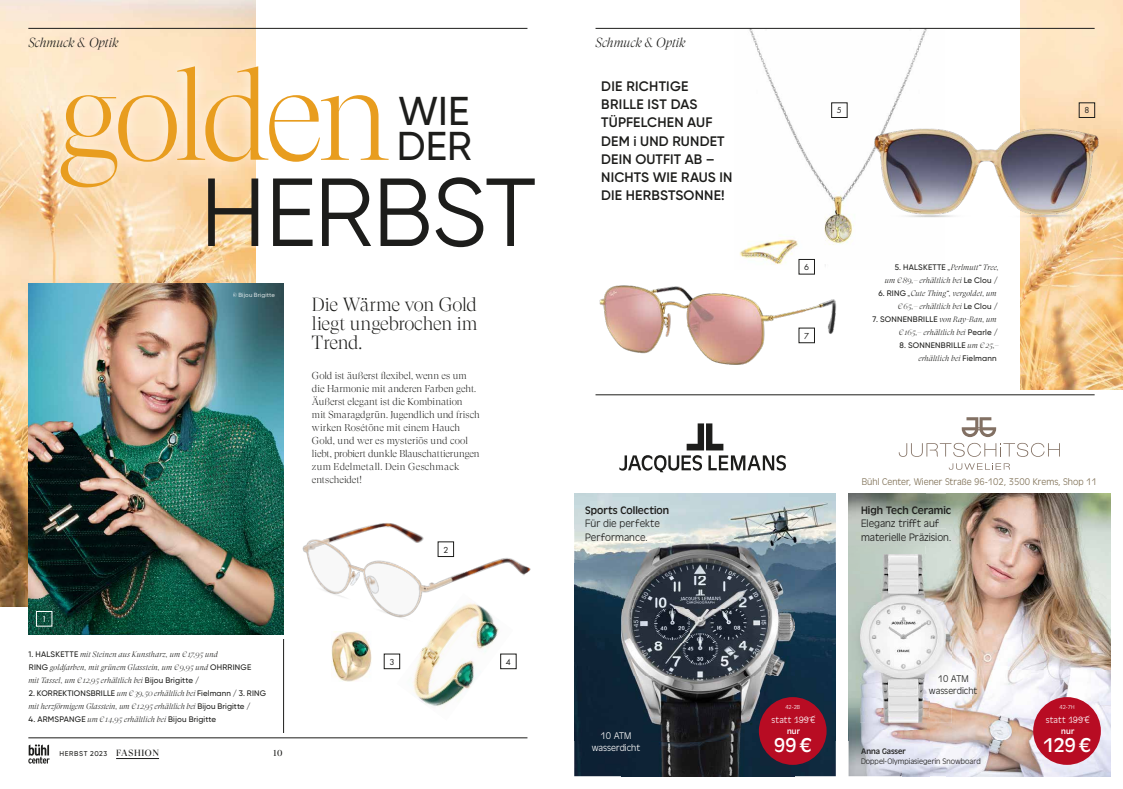
<style>
.page{position:relative;width:1123px;height:789px;background:#fff}
.page>*{position:absolute;margin:0;border:0;box-sizing:border-box;transform-origin:0 0}
.t1{font:300 128px "GT Super Display";letter-spacing:-.05em;color:#e89d1f}
.t2{font:96.3px "Gilroy";letter-spacing:-.01em;color:#1d1d1b}
.t3{font:500 40.2px "Gilroy";color:#1d1d1b}
.t4{font:20.8px "Antique Oli";color:#fff}
.t5{font:300 19px/19px "GT Super Display";letter-spacing:-.02em;color:#1d1d1b;text-align:justify}
.t6{font:600 13.8px/18.1px "Gilroy";letter-spacing:.015em;color:#1d1d1b}
.t7{font:italic 300 13px "GT Super Display";letter-spacing:-.015em;color:#1d1d1b}
.t8{font:300 11.2px/13.4px "Antique Oli";color:#1d1d1b}
.t9{font:11.2px "Antique Oli";color:#1d1d1b}
.t10{font:300 10px/13px "GT Super Display";color:#1d1d1b}
.t11{font:300 10px "Antique Oli";color:#7d6e53}
.t12{font:300 10px/12px "Antique Oli";color:#fff;text-align:center}
.t13{font:300 10px/12px "Antique Oli";color:#1d1d1b;text-align:center}
.t14{font:300 9.5px "Antique Oli";letter-spacing:.015em;color:#fff}
.t15{font:9px "GT Super Display";color:#1d1d1b}
.t16{font:8.4px "Antique Oli";letter-spacing:.02em;color:#fff}
.t17{font:300 8.3px "Antique Oli";color:#1d1d1b}
.t18{font:8.3px "Antique Oli";color:#1d1d1b}
.t19{font:italic 300 8px/13px "GT Super Display";color:#1d1d1b;text-align:right}
.t20{font:500 8px "Gilroy";letter-spacing:.02em;color:#1d1d1b}
.t21{font:8px "Futura Next";color:#1d1d1b}
.t22{font:8px "Futura Next";color:#fff}
.t23{font:500 7px "Gilroy";letter-spacing:.085em;color:#1d1d1b}
.t24{font:500 6px "Gilroy";letter-spacing:.025em;color:#fff}
.t25{font:300 6px "Antique Oli";color:#fff}
.s1{font-family:"Gilroy";font-weight:500;font-style:normal}
.s2{font-family:"GT Super Display";font-weight:300;font-style:italic}
.s3{font-family:"GT Super Display";font-weight:400;font-size:9px}
</style>
<div class="page">
<img style="left:0;top:0;width:255px;height:606px">
<img style="left:1020px;top:0;width:103px;height:389px">
<img style="left:749px;top:29px;width:178px;height:240px">
<img style="left:28px;top:283px;width:255px;height:351px">
<img style="left:396px;top:641px;width:117px;height:68px">
<img style="left:332px;top:641px;width:39px;height:40px">
<img style="left:739px;top:235px;width:65px;height:31px">
<img style="left:599px;top:285px;width:238px;height:80px">
<img style="left:866px;top:88px;width:257px;height:166px">
<img style="left:302px;top:523px;width:229px;height:118px">
<hr style="left:283px;top:639px;width:1px;height:92px;background:#1d1d1b">
<svg style="left:798px;top:259px;width:16px;height:15px"></svg>
<svg style="left:831px;top:102px;width:16px;height:16px"></svg>
<svg style="left:798px;top:327px;width:16px;height:16px"></svg>
<svg style="left:438px;top:541px;width:16px;height:15px"></svg>
<svg style="left:36px;top:610px;width:16px;height:16px"></svg>
<svg style="left:384px;top:653px;width:16px;height:15px"></svg>
<svg style="left:500px;top:653px;width:16px;height:15px"></svg>
<svg style="left:1078px;top:102px;width:17px;height:16px"></svg>
<div style="left:48px;top:54px;width:352px;height:146px;background:#fff;opacity:.73"></div>
<hr style="left:28px;top:737px;width:499px;height:1px;background:#1d1d1b">
<hr style="left:595px;top:394px;width:499px;height:1px;background:#1d1d1b">
<hr style="left:595px;top:28px;width:499px;height:1px;background:#1d1d1b">
<hr style="left:28px;top:28px;width:499px;height:1px;background:#1d1d1b">
<hr style="left:116px;top:757px;width:43px;height:1px;background:#1d1d1b">
<svg style="left:28px;top:744px;width:22px;height:19px"></svg>
<svg style="left:948px;top:463px;width:61px;height:6px"></svg>
<svg style="left:898px;top:417px;width:161px;height:39px"></svg>
<svg style="left:619px;top:423px;width:167px;height:49px"></svg>
<img style="left:574px;top:493px;width:261px;height:35px">
<img style="left:574px;top:528px;width:65px;height:35px">
<img style="left:639px;top:528px;width:131px;height:15px">
<img style="left:770px;top:528px;width:65px;height:35px">
<img style="left:574px;top:563px;width:47px;height:177px">
<img style="left:795px;top:563px;width:40px;height:177px">
<div style="left:574px;top:740px;width:47px;height:35px;background:#0c2134"></div>
<img style="left:639px;top:775px;width:66px;height:1px">
<img style="left:705px;top:775px;width:65px;height:1px">
<img style="left:795px;top:740px;width:40px;height:35px">
<img style="left:925px;top:493px;width:185px;height:35px">
<img style="left:925px;top:528px;width:185px;height:35px">
<img style="left:951px;top:563px;width:159px;height:36px">
<img style="left:971px;top:599px;width:139px;height:106px">
<img style="left:929px;top:705px;width:181px;height:35px">
<img style="left:929px;top:740px;width:181px;height:35px">
<img style="left:951px;top:571px;width:20px;height:136px">
<img style="left:848px;top:707px;width:54px;height:68px">
<img style="left:902px;top:729px;width:27px;height:46px">
<svg style="left:848px;top:698px;width:12px;height:9px"></svg>
<img style="left:865px;top:722px;width:64px;height:7px">
<img style="left:848px;top:493px;width:77px;height:78px">
<svg style="left:848px;top:571px;width:12px;height:2px"></svg>
<img style="left:621px;top:543px;width:174px;height:232px">
<div style="left:759px;top:696px;width:67px;height:68px;background:#b80c23;border-radius:50%"></div>
<svg style="left:797px;top:715px;width:18px;height:7px"></svg>
<div style="left:1033px;top:696px;width:67px;height:68px;background:#b80c23;border-radius:50%"></div>
<svg style="left:1071px;top:715px;width:18px;height:7px"></svg>
<img style="left:860px;top:554px;width:91px;height:17px">
<img style="left:860px;top:707px;width:91px;height:15px">
<img style="left:860px;top:573px;width:61px;height:32px">
<img style="left:921px;top:571px;width:30px;height:34px">
<img style="left:860px;top:605px;width:91px;height:68px">
<img style="left:860px;top:673px;width:61px;height:25px">
<img style="left:921px;top:673px;width:30px;height:34px">
<svg style="left:929px;top:716px;width:9px;height:13px"></svg>
<img style="left:860px;top:698px;width:69px;height:9px">
<img style="left:860px;top:571px;width:65px;height:2px">
<h3 class="t7" style="left:28px;top:35px;width:92px">Schmuck &amp; Optik</h3>
<h3 class="t7" style="left:595px;top:35px;width:92px">Schmuck &amp; Optik</h3>
<h1 class="t1" style="left:57px;top:48px;width:335px">golden</h1>
<h3 class="t3" style="left:398px;top:86px;width:72px">WIE</h3>
<h3 class="t3" style="left:397px;top:121px;width:76px">DER</h3>
<h2 class="t2" style="left:200px;top:153px;width:338px">HERBST</h2>
<p class="t22" style="left:42px;top:612px;width:6px">1</p>
<p class="t24" style="left:233px;top:291px;width:44px">©Bijou Brigitte</p>
<p class="t19" style="left:28px;top:647px;width:224px;text-align:left"><span class="s1">1. HALSKETTE</span> mit Steinen aus Kunstharz, um € 17,95 und<br><span class="s1">RING</span> goldfarben, mit grünem Glasstein, um € 9,95 und <span class="s1">OHRRINGE </span>mit Tassel, um € 12,95 erhältlich bei <span class="s1">Bijou Brigitte /</span></p>
<p class="t20" style="left:29px;top:687px;width:239px">2. KORREKTIONSBRILLE <span class="s2">um € 39,50 erhältlich bei</span> Fielmann / 3. RING</p>
<p class="t19" style="left:28px;top:699px;width:224px">mit herzförmigem Glasstein, um € 12,95 erhältlich bei <span class="s1">Bijou Brigitte /</span></p>
<p class="t20" style="left:29px;top:713px;width:189px">4. ARMSPANGE <span class="s2">um € 14,95 erhältlich bei</span> Bijou Brigitte</p>
<p class="t23" style="left:60px;top:748px;width:101px">HERBST 2023 <span class="s3">FASHION</span></p>
<p class="t15" style="left:273px;top:747px;width:11px">10</p>
<h3 class="t5" style="left:312px;top:295px;width:167px">Die Wärme von Gold liegt ungebrochen im Trend.</h3>
<p class="t10" style="left:312px;top:369px;width:169px">Gold ist äußerst flexibel, wenn es um die Harmonie mit anderen Farben geht.<br>Äußerst elegant ist die Kombination<br>mit Smaragdgrün. Jugendlich und frisch wirken Rosétöne mit einem Hauch Gold, und wer es mysteriös und cool liebt, probiert dunkle Blauschattierungen zum Edelmetall. Dein Geschmack entscheidet!</p>
<p class="t21" style="left:443px;top:543px;width:6px">2</p>
<p class="t21" style="left:389px;top:655px;width:6px">3</p>
<p class="t21" style="left:506px;top:655px;width:6px">4</p>
<h3 class="t6" style="left:601px;top:77px;width:133px">DIE RICHTIGE<br>BRILLE IST DAS<br>TÜPFELCHEN AUF<br>DEM i UND RUNDET<br>DEIN OUTFIT AB –<br>NICHTS WIE RAUS IN<br>DIE HERBSTSONNE!</h3>
<h3 class="t9" style="left:585px;top:503px;width:86px">Sports Collection</h3>
<h3 class="t8" style="left:585px;top:516px;width:76px">Für die perfekte<br>Performance.</h3>
<p class="t12" style="left:592px;top:729px;width:50px">10 ATM wasserdicht</p>
<p class="t21" style="left:837px;top:104px;width:6px">5</p>
<p class="t21" style="left:1084px;top:104px;width:6px">8</p>
<p class="t21" style="left:804px;top:261px;width:6px">6</p>
<p class="t21" style="left:804px;top:329px;width:6px">7</p>
<p class="t19" style="left:885px;top:261px;width:116px"><span class="s1">5. HALSKETTE</span> „Perlmutt“ Tree, um € 89,– erhältlich bei <span class="s1">Le Clou /</span></p>
<p class="t19" style="left:878px;top:287px;width:121px"><span class="s1">6. RING</span> „Cute Thing“, vergoldet, um € 65,– erhältlich bei <span class="s1">Le Clou /</span></p>
<p class="t20" style="left:872px;top:314px;width:126px">7. SONNENBRILLE <span class="s2">von Ray-Ban, um</span></p>
<p class="t19" style="left:898px;top:326px;width:101px">€ 165,– erhältlich bei <span class="s1">Pearle /</span></p>
<p class="t20" style="left:899px;top:340px;width:101px">8. SONNENBRILLE <span class="s2">um € 25,–</span></p>
<p class="t19" style="left:918px;top:352px;width:80px">erhältlich bei <span class="s1">Fielmann</span></p>
<p class="t11" style="left:862px;top:476px;width:236px">Bühl Center, Wiener Straße 96-102, 3500 Krems, Shop 11</p>
<h3 class="t9" style="left:861px;top:503px;width:92px">High Tech Ceramic</h3>
<h3 class="t8" style="left:861px;top:516px;width:92px">Eleganz trifft auf materielle Präzision.</h3>
<p class="t25" style="left:785px;top:703px;width:16px">42-2B</p>
<p class="t14" style="left:771px;top:714px;width:45px">statt 199 €</p>
<p class="t16" style="left:787px;top:726px;width:15px">nur</p>
<h3 class="t4" style="left:774px;top:733px;width:39px">99 €</h3>
<p class="t13" style="left:929px;top:672px;width:50px">10 ATM wasserdicht</p>
<p class="t18" style="left:861px;top:746px;width:46px">Anna Gasser</p>
<p class="t17" style="left:861px;top:756px;width:121px">Doppel-Olympiasiegerin Snowboard</p>
<p class="t25" style="left:1059px;top:703px;width:16px">42-7H</p>
<p class="t14" style="left:1045px;top:714px;width:45px">statt 199 €</p>
<p class="t16" style="left:1061px;top:726px;width:15px">nur</p>
<h3 class="t4" style="left:1043px;top:733px;width:49px">129 €</h3>
</div>
